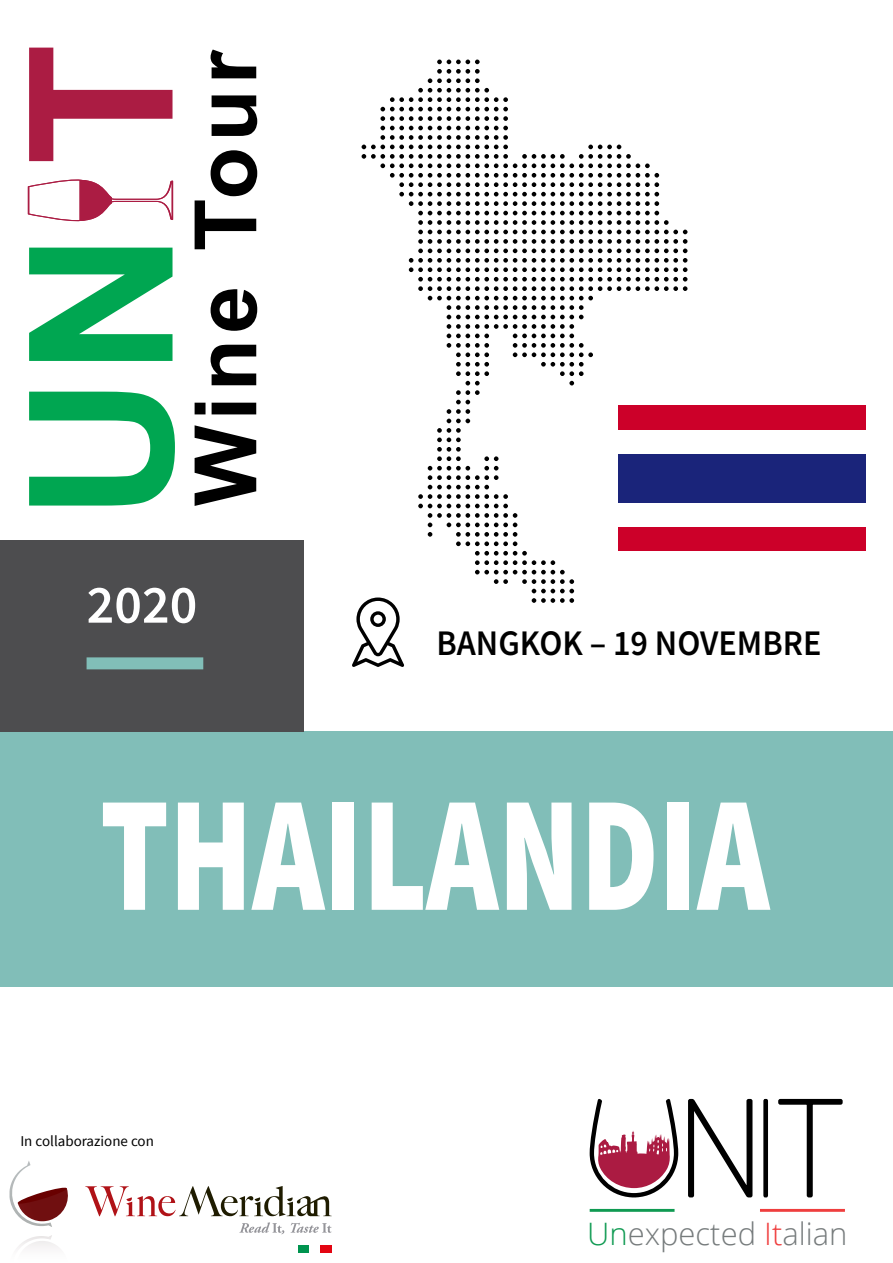
<style>
.page{position:relative;width:893px;height:1263px;background:#fff}
.page>*{position:absolute;margin:0;border:0;box-sizing:border-box;transform-origin:0 0}
.t1{font:900 165px "Source Sans Pro";color:#fff;scale:.74 1}
.t2{font:600 54px "Source Sans Pro";color:#fff}
.t3{font:600 36px "Source Sans Pro";color:#000;scale:.95 1}
.t4{font:300 30.9px "Open Sans";color:#767b7c}
.t5{font:15px "Source Sans Pro";color:#000}
.s1{color:#0f9a52}
.s2{color:#ef3e3e}
</style>
<div class="page">
<svg style="left:29px;top:392px;width:146px;height:113px"></svg>
<svg style="left:29px;top:248px;width:144px;height:113px"></svg>
<svg style="left:29px;top:48px;width:144px;height:113px"></svg>
<svg style="left:195px;top:425px;width:61px;height:81px"></svg>
<svg style="left:195px;top:403px;width:61px;height:11px"></svg>
<svg style="left:211px;top:345px;width:45px;height:40px"></svg>
<svg style="left:211px;top:289px;width:46px;height:42px"></svg>
<svg style="left:195px;top:150px;width:62px;height:99px"></svg>
<svg style="left:212px;top:95px;width:45px;height:41px"></svg>
<svg style="left:211px;top:50px;width:45px;height:28px"></svg>
<svg style="left:28px;top:179px;width:145px;height:43px"></svg>
<div style="left:0;top:731px;width:893px;height:255px;background:#81beb8"></div>
<div style="left:0;top:540px;width:303px;height:191px;background:#4d4d4f"></div>
<div style="left:87px;top:657px;width:116px;height:12px;background:#81beb8"></div>
<svg style="left:85px;top:1186px;width:247px;height:30px"></svg>
<svg style="left:9px;top:1161px;width:59px;height:66px"></svg>
<svg style="left:239px;top:1222px;width:45px;height:12px"></svg>
<svg style="left:291px;top:1223px;width:41px;height:10px"></svg>
<div style="left:298px;top:1245px;width:11px;height:8px;background:#00944f"></div>
<div style="left:320px;top:1245px;width:11px;height:8px;background:#e30512"></div>
<svg style="left:352px;top:60px;width:335px;height:607px"></svg>
<div style="left:618px;top:406px;width:247px;height:145px;background:#cc0029"></div>
<div style="left:618px;top:430px;width:247px;height:97px;background:#fff"></div>
<div style="left:618px;top:454px;width:247px;height:49px;background:#1a247a"></div>
<hr style="left:760px;top:1209px;width:85px;height:3px;background:#ef3e3e">
<hr style="left:590px;top:1209px;width:85px;height:3px;background:#0f9a52">
<svg style="left:688px;top:1098px;width:65px;height:100px"></svg>
<div style="left:763px;top:1099px;width:5px;height:98px;border:2px solid #000"></div>
<svg style="left:778px;top:1098px;width:65px;height:100px"></svg>
<svg style="left:590px;top:1099px;width:88px;height:98px"></svg>
<h2 class="t2" style="left:87px;top:569px;width:112px">2020</h2>
<h3 class="t3" style="left:436px;top:619px;width:407px">BANGKOK – 19 NOVEMBRE</h3>
<h1 class="t1" style="left:100px;top:741px;width:906px">THAILANDIA</h1>
<p class="t5" style="left:20px;top:1131px;width:135px">In collaborazione con</p>
<h3 class="t4" style="left:587px;top:1213px;width:262px"><span class="s1">Un</span>expected <span class="s2">It</span>alian</h3>
</div>
